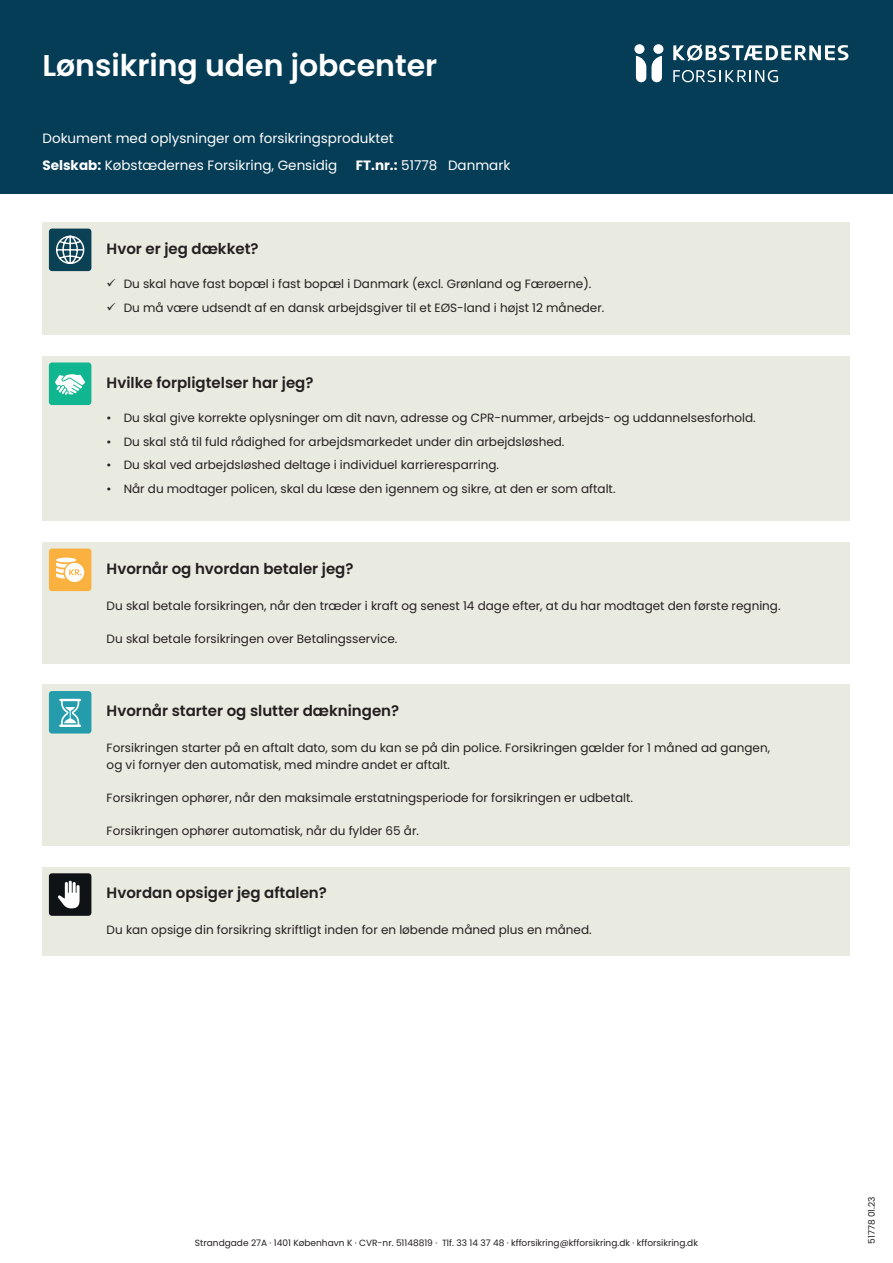
<style>
.page{position:relative;width:893px;height:1263px;background:#fff}
.page>*{position:absolute;margin:0;border:0;box-sizing:border-box;transform-origin:0 0}
.t1{font:600 30px "Poppins";color:#fff}
.Mellemrubrik{font:600 15px "Poppins";color:#231f20}
.t2{font:13.5px "Poppins";color:#fff}
.Brødtekst{font:12px/16.5px "Poppins";color:#231f20}
.t3{font:9px "Poppins";color:#231f20}
.s1{font-weight:700}
</style>
<div class="page">
<div style="left:0;top:0;width:893px;height:193px;background:#053c56"></div>
<svg style="left:673px;top:70px;width:105px;height:12px"></svg>
<svg style="left:673px;top:44px;width:176px;height:17px"></svg>
<div style="left:653px;top:44px;width:10px;height:10px;background:#fff;border-radius:50%"></div>
<div style="left:634px;top:44px;width:11px;height:10px;background:#fff;border-radius:50%"></div>
<svg style="left:636px;top:56px;width:26px;height:26px"></svg>
<div style="left:43px;top:222px;width:807px;height:113px;background:#e9eae0"></div>
<div style="left:43px;top:356px;width:807px;height:165px;background:#e9eae0"></div>
<div style="left:43px;top:685px;width:807px;height:161px;background:#e9eae0"></div>
<div style="left:43px;top:542px;width:807px;height:121px;background:#e9eae0"></div>
<div style="left:43px;top:867px;width:807px;height:89px;background:#e9eae0"></div>
<div style="left:49px;top:229px;width:42px;height:42px;background:#0b4154;border-radius:3px"></div>
<svg style="left:56px;top:235px;width:29px;height:29px"></svg>
<div style="left:49px;top:362px;width:42px;height:43px;background:#0fb68f;border-radius:3px"></div>
<svg style="left:55px;top:374px;width:30px;height:21px"></svg>
<div style="left:49px;top:691px;width:42px;height:42px;background:#259cac;border-radius:3px"></div>
<svg style="left:59px;top:699px;width:22px;height:28px"></svg>
<div style="left:49px;top:549px;width:42px;height:42px;background:#fbb13f;border-radius:3px"></div>
<hr style="left:56px;top:558px;width:20px;height:4px;background:#fff;border-radius:50%">
<svg style="left:65px;top:563px;width:19px;height:19px"></svg>
<svg style="left:56px;top:562px;width:26px;height:16px"></svg>
<div style="left:49px;top:873px;width:42px;height:43px;background:#101315;border-radius:3px"></div>
<svg style="left:58px;top:881px;width:22px;height:27px"></svg>
<h1 class="t1" style="left:43px;top:48px;width:396px">Lønsikring uden jobcenter</h1>
<p class="t2" style="left:43px;top:131px;width:353px">Dokument med oplysninger om forsikringsproduktet</p>
<p class="t2" style="left:43px;top:157px;width:296px"><span class="s1">Selskab:</span> Købstædernes Forsikring, Gensidig</p>
<p class="t2" style="left:356px;top:157px;width:156px"><span class="s1">FT.nr.:</span> 51778 Danmark</p>
<p class="Mellemrubrik" style="left:107px;top:240px;width:153px">Hvor er jeg dækket?</p>
<p class="Brødtekst" style="left:124px;top:276px;width:469px">Du skal have fast bopæl i fast bopæl i Danmark (excl. Grønland og Færøerne).</p>
<p class="Brødtekst" style="left:124px;top:299px;width:482px">Du må være udsendt af en dansk arbejdsgiver til et EØS-land i højst 12 måneder.</p>
<p class="Mellemrubrik" style="left:107px;top:374px;width:208px">Hvilke forpligtelser har jeg?</p>
<p class="Brødtekst" style="left:107px;top:410px;width:651px">• Du skal give korrekte oplysninger om dit navn, adresse og CPR-nummer, arbejds- og uddannelsesforhold.</p>
<p class="Brødtekst" style="left:107px;top:433px;width:459px">• Du skal stå til fuld rådighed for arbejdsmarkedet under din arbejdsløshed.</p>
<p class="Brødtekst" style="left:107px;top:457px;width:394px">• Du skal ved arbejdsløshed deltage i individuel karrieresparring.</p>
<p class="Brødtekst" style="left:107px;top:480px;width:510px">• Når du modtager policen, skal du læse den igennem og sikre, at den er som aftalt.</p>
<p class="Mellemrubrik" style="left:107px;top:560px;width:248px">Hvornår og hvordan betaler jeg?</p>
<p class="Brødtekst" style="left:107px;top:597px;width:675px">Du skal betale forsikringen, når den træder i kraft og senest 14 dage efter, at du har modtaget den første regning.</p>
<p class="Brødtekst" style="left:107px;top:630px;width:292px">Du skal betale forsikringen over Betalingsservice.</p>
<p class="Mellemrubrik" style="left:107px;top:702px;width:294px">Hvornår starter og slutter dækningen?</p>
<p class="Brødtekst" style="left:107px;top:740px;width:665px">Forsikringen starter på en aftalt dato, som du kan se på din police. Forsikringen gælder for 1 måned ad gangen, og vi fornyer den automatisk, med mindre andet er aftalt.</p>
<p class="Brødtekst" style="left:107px;top:789px;width:528px">Forsikringen ophører, når den maksimale erstatningsperiode for forsikringen er udbetalt.</p>
<p class="Brødtekst" style="left:107px;top:822px;width:314px">Forsikringen ophører automatisk, når du fylder 65 år.</p>
<p class="Mellemrubrik" style="left:107px;top:884px;width:222px">Hvordan opsiger jeg aftalen?</p>
<p class="Brødtekst" style="left:107px;top:922px;width:486px">Du kan opsige din forsikring skriftligt inden for en løbende måned plus en måned.</p>
<p class="t3" style="left:195px;top:1237px;width:505px">Strandgade 27A · 1401 København K · CVR-nr. 51148819 · Tlf. 33 14 37 48 · kfforsikring@kfforsikring.dk · kfforsikring.dk</p>
<p class="t3" style="left:866px;top:1244px;width:49px;rotate:-90deg">51778 01.23</p>
</div>
